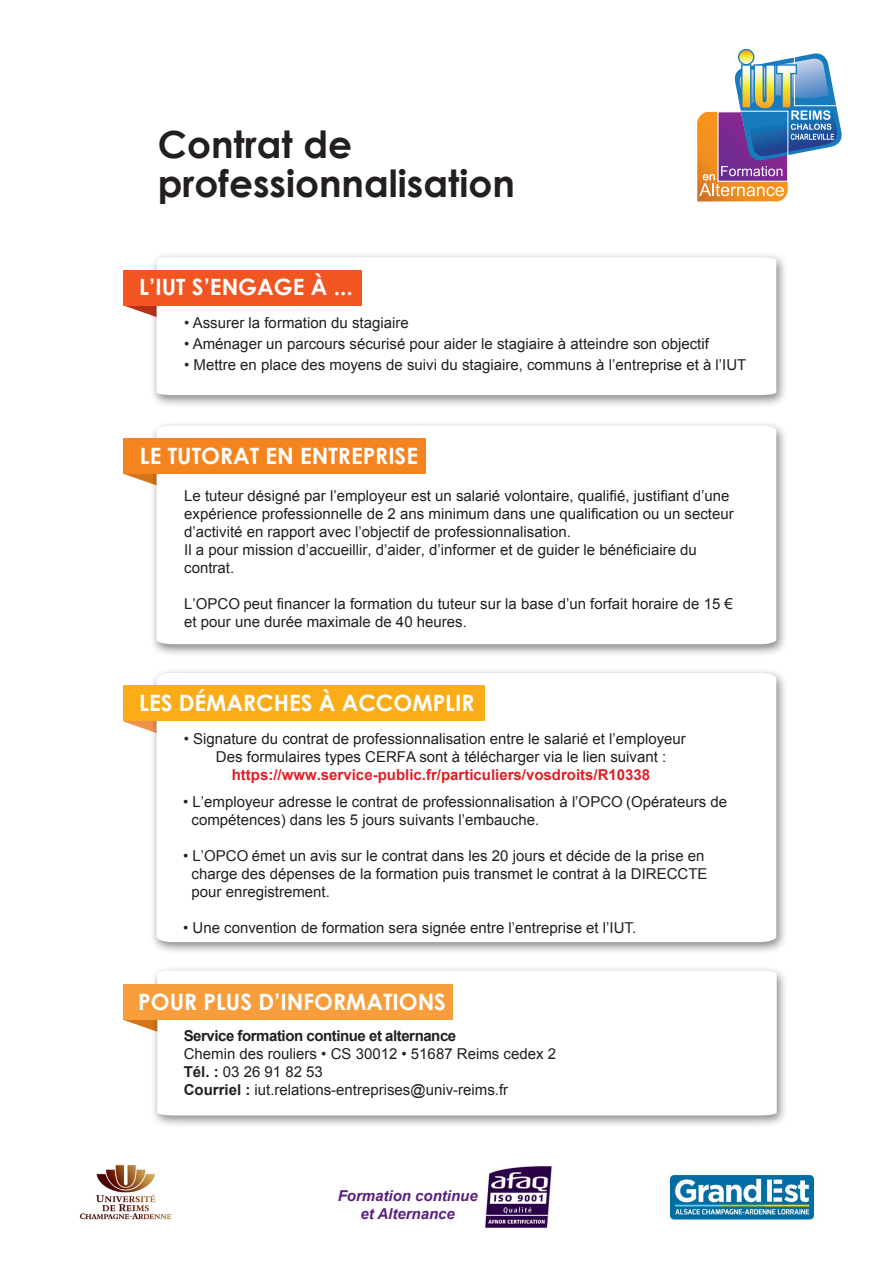
<style>
.page{position:relative;width:893px;height:1263px;background:#fff}
.page>*{position:absolute;margin:0;border:0;box-sizing:border-box;transform-origin:0 0}
.t1{font:700 37.5px "Century Gothic";color:#231f20}
.t2{font:700 22.5px "Century Gothic";color:#fff}
.t3{font:15px/18px "Arial";color:#231f20}
.t4{font:700 15px/18px "Arial";color:#e01f26;text-align:center}
.t5{font:700 15px "Arial";letter-spacing:-.03em;color:#231f20}
.t6{font:italic 700 15px/18px "Arial";color:#59217e;text-align:center}
.s1{font-weight:400;color:#231f20}
.s2{font-weight:700}
</style>
<div class="page">
<svg style="left:124px;top:474px;width:26px;height:9px"></svg>
<svg style="left:123px;top:721px;width:27px;height:10px"></svg>
<img style="left:486px;top:1166px;width:66px;height:61px">
<svg style="left:123px;top:305px;width:27px;height:10px"></svg>
<div style="left:150px;top:252px;width:637px;height:156px;background:#231f20;opacity:.55"></div>
<svg style="left:157px;top:257px;width:619px;height:138px"></svg>
<div style="left:150px;top:420px;width:637px;height:237px;background:#231f20;opacity:.55"></div>
<svg style="left:157px;top:426px;width:619px;height:218px"></svg>
<div style="left:150px;top:668px;width:637px;height:287px;background:#231f20;opacity:.55"></div>
<svg style="left:157px;top:673px;width:619px;height:269px"></svg>
<div style="left:123px;top:270px;width:238px;height:35px;background:#f15622"></div>
<img style="left:79px;top:1164px;width:93px;height:56px">
<svg style="left:123px;top:1019px;width:27px;height:11px"></svg>
<div style="left:150px;top:965px;width:638px;height:163px;background:#231f20;opacity:.55"></div>
<svg style="left:157px;top:971px;width:620px;height:144px"></svg>
<div style="left:123px;top:984px;width:330px;height:35px;background:#f89d3c"></div>
<div style="left:123px;top:686px;width:362px;height:35px;background:#faad19"></div>
<div style="left:123px;top:439px;width:303px;height:35px;background:#f58420"></div>
<svg style="left:697px;top:49px;width:145px;height:153px"></svg>
<svg style="left:739px;top:50px;width:15px;height:15px"></svg>
<div style="left:738px;top:49px;width:16px;height:16px;border:1px solid #187bbd;border-radius:50%"></div>
<img style="left:667px;top:1174px;width:148px;height:46px">
<p class="t1" style="left:158px;top:116px;width:196px">Contrat de</p>
<p class="t1" style="left:158px;top:155px;width:358px">professionnalisation</p>
<p class="t2" style="left:139px;top:270px;width:215px">L’IUT S’ENGAGE À ...</p>
<p class="t3" style="left:184px;top:314px;width:226px">• Assurer la formation du stagiaire</p>
<p class="t3" style="left:184px;top:335px;width:526px">• Aménager un parcours sécurisé pour aider le stagiaire à atteindre son objectif</p>
<p class="t3" style="left:184px;top:356px;width:564px">• Mettre en place des moyens de suivi du stagiaire, communs à l’entreprise et à l’IUT</p>
<p class="t2" style="left:135px;top:438px;width:215px">L’IUT S’ENGAGE À ...</p>
<p class="t2" style="left:140px;top:439px;width:280px">LE TUTORAT EN ENTREPRISE</p>
<p class="t3" style="left:184px;top:487px;width:551px">Le tuteur désigné par l’employeur est un salarié volontaire, qualifié, justifiant d’une expérience professionnelle de 2 ans minimum dans une qualification ou un secteur d’activité en rapport avec l’objectif de professionnalisation.<br>Il a pour mission d’accueillir, d’aider, d’informer et de guider le bénéficiaire du contrat.</p>
<p class="t3" style="left:184px;top:595px;width:550px">L’OPCO peut financer la formation du tuteur sur la base d’un forfait horaire de 15 € et pour une durée maximale de 40 heures.</p>
<p class="t2" style="left:139px;top:686px;width:337px">LES DÉMARCHES À ACCOMPLIR</p>
<p class="t3" style="left:184px;top:729px;width:504px">• Signature du contrat de professionnalisation entre le salarié et l’employeur</p>
<p class="t4" style="left:216px;top:748px;width:452px"><span class="s1">Des formulaires types CERFA sont à télécharger via le lien suivant : </span>https://www.service-public.fr/particuliers/vosdroits/R10338</p>
<p class="t3" style="left:192px;top:793px;width:537px;text-indent:-8px">• L’employeur adresse le contrat de professionnalisation à l’OPCO (Opérateurs de compétences) dans les 5 jours suivants l’embauche.</p>
<p class="t3" style="left:192px;top:847px;width:518px;text-indent:-8px">• L’OPCO émet un avis sur le contrat dans les 20 jours et décide de la prise en charge des dépenses de la formation puis transmet le contrat à la DIRECCTE pour enregistrement.</p>
<p class="t3" style="left:183px;top:919px;width:454px">• Une convention de formation sera signée entre l’entreprise et l’IUT.</p>
<p class="t2" style="left:138px;top:985px;width:309px">POUR PLUS D’INFORMATIONS</p>
<p class="t5" style="left:184px;top:1026px;width:274px">Service formation continue et alternance</p>
<p class="t3" style="left:184px;top:1045px;width:374px">Chemin des rouliers • CS 30012 • 51687 Reims cedex 2</p>
<p class="t3" style="left:184px;top:1063px;width:141px"><span class="s2">Tél. :</span> 03 26 91 82 53</p>
<p class="t3" style="left:184px;top:1081px;width:326px"><span class="s2">Courriel :</span> iut.relations-entreprises@univ-reims.fr</p>
<p class="t6" style="left:338px;top:1187px;width:142px">Formation continue et Alternance</p>
</div>
